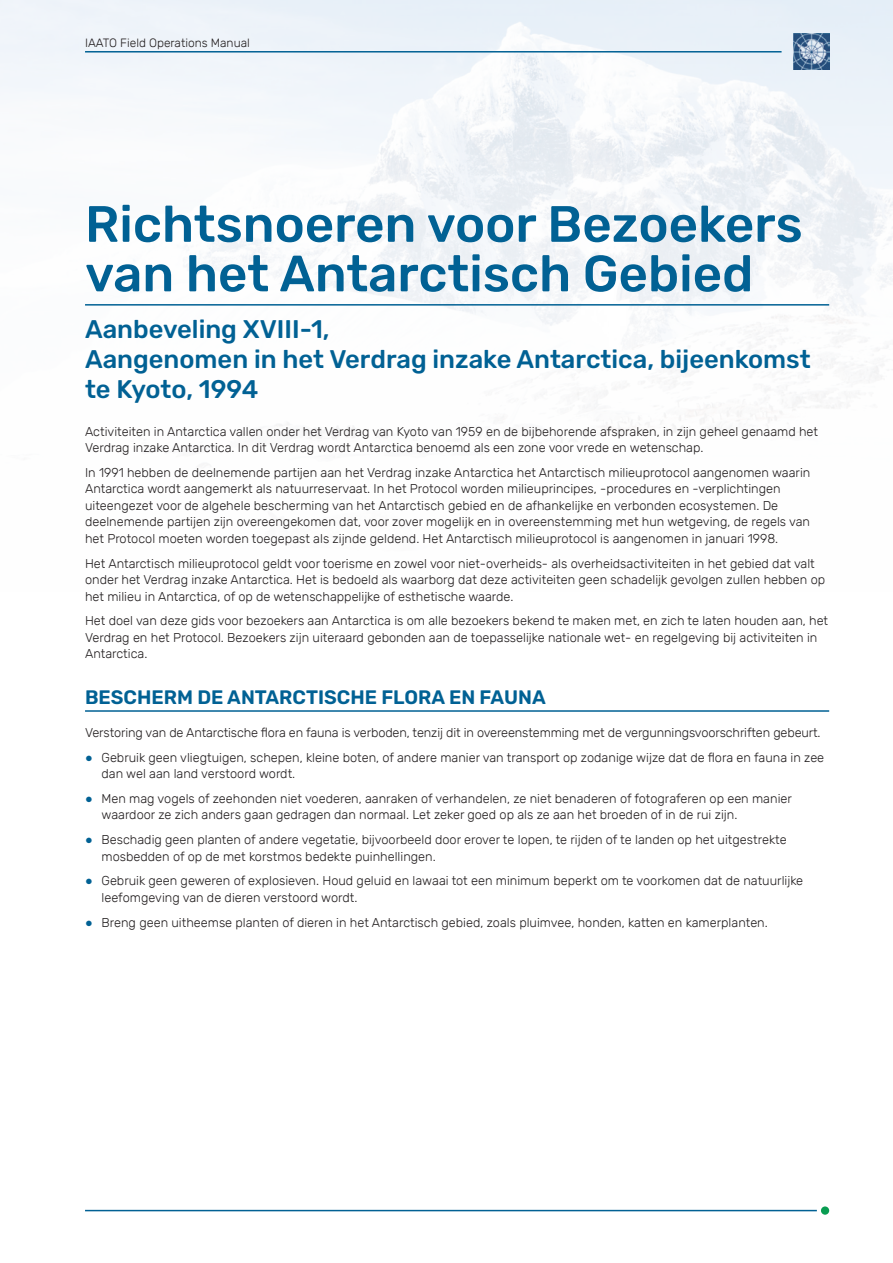
<style>
.page{position:relative;width:893px;height:1263px;background:#fff}
.page>*{position:absolute;margin:0;border:0;box-sizing:border-box;transform-origin:0 0}
.t1{font:500 51px/49.5px "Rubik";color:#016194}
.t2{font:500 25.5px/30px "Rubik";color:#016194}
.t3{font:600 19.5px "Rubik";color:#016194}
.t4{font:300 12.75px/16.5px "Rubik";color:#231f20}
.t5{font:300 12px "Rubik";color:#231f20}
.s1{font-family:"Arial";font-weight:400;color:#016194}
</style>
<div class="page">
<hr style="left:85px;top:1210px;width:732px;height:1px;background:#016194">
<div style="left:821px;top:1206px;width:8px;height:9px;background:#099d52;border-radius:50%"></div>
<img style="left:0;top:0;width:893px;height:445px">
<hr style="left:85px;top:51px;width:697px;height:2px;background:#016194">
<hr style="left:85px;top:304px;width:744px;height:2px;background:#016194">
<hr style="left:85px;top:710px;width:744px;height:2px;background:#016194">
<p class="t5" style="left:85px;top:37px;width:166px">IAATO Field Operations Manual</p>
<h1 class="t1" style="left:85px;top:201px;width:719px">Richtsnoeren voor Bezoekers van het Antarctisch Gebied</h1>
<h2 class="t2" style="left:85px;top:315px;width:727px">Aanbeveling XVIII-1,<br>Aangenomen in het Verdrag inzake Antarctica, bijeenkomst te Kyoto, 1994</h2>
<p class="t4" style="left:85px;top:423px;width:734px">Activiteiten in Antarctica vallen onder het Verdrag van Kyoto van 1959 en de bijbehorende afspraken, in zijn geheel genaamd het<br>Verdrag inzake Antarctica. In dit Verdrag wordt Antarctica benoemd als een zone voor vrede en wetenschap.</p>
<p class="t4" style="left:85px;top:465px;width:727px">In 1991 hebben de deelnemende partijen aan het Verdrag inzake Antarctica het Antarctisch milieuprotocol aangenomen waarin Antarctica wordt aangemerkt als natuurreservaat. In het Protocol worden milieuprincipes, -procedures en -verplichtingen uiteengezet voor de algehele bescherming van het Antarctisch gebied en de afhankelijke en verbonden ecosystemen. De deelnemende partijen zijn overeengekomen dat, voor zover mogelijk en in overeenstemming met hun wetgeving, de regels van het Protocol moeten worden toegepast als zijnde geldend. Het Antarctisch milieuprotocol is aangenomen in januari 1998.</p>
<p class="t4" style="left:85px;top:555px;width:742px">Het Antarctisch milieuprotocol geldt voor toerisme en zowel voor niet-overheids- als overheidsactiviteiten in het gebied dat valt onder het Verdrag inzake Antarctica. Het is bedoeld als waarborg dat deze activiteiten geen schadelijk gevolgen zullen hebben op het milieu in Antarctica, of op de wetenschappelijke of esthetische waarde.</p>
<p class="t4" style="left:85px;top:613px;width:745px">Het doel van deze gids voor bezoekers aan Antarctica is om alle bezoekers bekend te maken met, en zich te laten houden aan, het<br>Verdrag en het Protocol. Bezoekers zijn uiteraard gebonden aan de toepasselijke nationale wet- en regelgeving bij activiteiten in<br>Antarctica.</p>
<h3 class="t3" style="left:85px;top:686px;width:462px">BESCHERM DE ANTARCTISCHE FLORA EN FAUNA</h3>
<p class="t4" style="left:85px;top:724px;width:737px">Verstoring van de Antarctische flora en fauna is verboden, tenzij dit in overeenstemming met de vergunningsvoorschriften gebeurt.</p>
<p class="t4" style="left:102px;top:749px;width:724px;text-indent:-16px"><span class="s1">●</span> Gebruik geen vliegtuigen, schepen, kleine boten, of andere manier van transport op zodanige wijze dat de flora en fauna in zee dan wel aan land verstoord wordt.</p>
<p class="t4" style="left:102px;top:790px;width:692px;text-indent:-16px"><span class="s1">●</span> Men mag vogels of zeehonden niet voederen, aanraken of verhandelen, ze niet benaderen of fotograferen op een manier waardoor ze zich anders gaan gedragen dan normaal. Let zeker goed op als ze aan het broeden of in de rui zijn.</p>
<p class="t4" style="left:102px;top:832px;width:687px;text-indent:-16px"><span class="s1">●</span> Beschadig geen planten of andere vegetatie, bijvoorbeeld door erover te lopen, te rijden of te landen op het uitgestrekte mosbedden of op de met korstmos bedekte puinhellingen.</p>
<p class="t4" style="left:102px;top:873px;width:703px;text-indent:-16px"><span class="s1">●</span> Gebruik geen geweren of explosieven. Houd geluid en lawaai tot een minimum beperkt om te voorkomen dat de natuurlijke leefomgeving van de dieren verstoord wordt.</p>
<p class="t4" style="left:85px;top:914px;width:684px"><span class="s1">●</span> Breng geen uitheemse planten of dieren in het Antarctisch gebied, zoals pluimvee, honden, katten en kamerplanten.</p>
</div>
